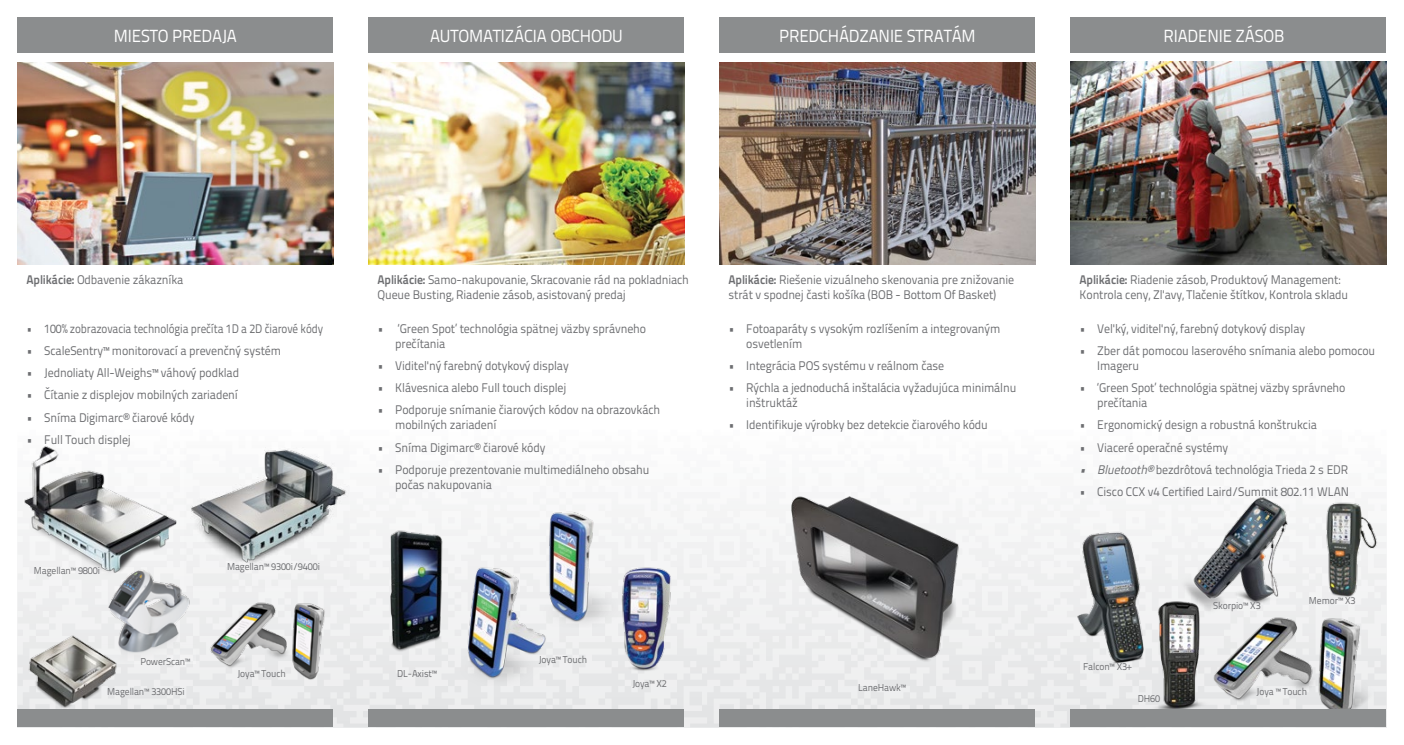
<style>
.page{position:relative;width:1404px;height:745px;background:#fff}
.page>*{position:absolute;margin:0;border:0;box-sizing:border-box;transform-origin:0 0}
.t1{font:17.5px "Titillium Text 22 L";letter-spacing:-.01em;color:#fff;scale:.95 1}
.t2{font:12.5px/15px "Titillium Text 22 L";letter-spacing:-.01em;color:#6d6e71;scale:.95 1}
.t3{font:12.5px "Titillium Text 22 L";letter-spacing:-.01em;color:#6d6e71;scale:.89 1}
.t4{font:10px "Titillium Text 22 L";letter-spacing:-.01em;color:#6d6e71;scale:.95 1}
.s1{font-weight:700}
.s2{font-family:"Titillium Text L";font-style:italic}
</style>
<div class="page">
<div style="left:18px;top:586px;width:684px;height:140px;background:#ececed"></div>
<div style="left:284px;top:485px;width:418px;height:144px;background:#f4f4f5"></div>
<div style="left:702px;top:429px;width:683px;height:297px;background:linear-gradient(to bottom,#fcfcfc,#e7e8e9)"></div>
<svg style="left:968px;top:429px;width:417px;height:200px"></svg>
<img style="left:1071px;top:435px;width:315px;height:293px">
<img style="left:782px;top:489px;width:189px;height:178px">
<div style="left:1070px;top:18px;width:315px;height:35px;background:#8b8d8e"></div>
<div style="left:719px;top:18px;width:316px;height:35px;background:#8b8d8e"></div>
<div style="left:369px;top:18px;width:315px;height:35px;background:#8b8d8e"></div>
<div style="left:18px;top:709px;width:315px;height:17px;background:#8b8d8e"></div>
<div style="left:369px;top:709px;width:315px;height:17px;background:#8b8d8e"></div>
<div style="left:719px;top:709px;width:316px;height:17px;background:#8b8d8e"></div>
<div style="left:1070px;top:709px;width:315px;height:17px;background:#8b8d8e"></div>
<div style="left:18px;top:18px;width:315px;height:35px;background:#8b8d8e"></div>
<img style="left:18px;top:62px;width:315px;height:202px">
<img style="left:369px;top:62px;width:315px;height:202px">
<img style="left:719px;top:62px;width:316px;height:202px">
<img style="left:1070px;top:62px;width:315px;height:202px">
<img style="left:102px;top:586px;width:93px;height:76px">
<img style="left:184px;top:447px;width:164px;height:140px">
<img style="left:17px;top:445px;width:167px;height:141px">
<img style="left:26px;top:626px;width:94px;height:83px">
<img style="left:199px;top:591px;width:135px;height:99px">
<img style="left:382px;top:492px;width:292px;height:193px">
<h1 class="t1" style="left:114px;top:23px;width:131px">MIESTO PREDAJA</h1>
<h1 class="t1" style="left:430px;top:23px;width:204px">AUTOMATIZÁCIA OBCHODU</h1>
<h1 class="t1" style="left:779px;top:23px;width:208px">PREDCHÁDZANIE STRATÁM</h1>
<h1 class="t1" style="left:1163px;top:23px;width:129px">RIADENIE ZÁSOB</h1>
<p class="t2" style="left:27px;top:271px;width:167px"><span class="s1">Aplikácie:</span> Odbavenie zákazníka</p>
<p class="t2" style="left:377px;top:271px;width:329px"><span class="s1">Aplikácie:</span> Samo-nakupovanie, Skracovanie rád na pokladniach<br>Queue Busting, Riadenie zásob, asistovaný predaj</p>
<p class="t2" style="left:728px;top:271px;width:302px"><span class="s1">Aplikácie:</span> Riešenie vizuálneho skenovania pre znižovanie strát v spodnej časti košíka (BOB - Bottom Of Basket)</p>
<p class="t2" style="left:1079px;top:271px;width:284px"><span class="s1">Aplikácie:</span> Riadenie zásob, Produktový Management:<br>Kontrola ceny, Zľavy, Tlačenie štítkov, Kontrola skladu</p>
<p class="t3" style="left:27px;top:319px;width:334px">• 100% zobrazovacia technológia prečíta 1D a 2D čiarové kódy</p>
<p class="t2" style="left:27px;top:342px;width:269px">• ScaleSentry™ monitorovací a prevenčný systém</p>
<p class="t2" style="left:27px;top:364px;width:225px">• Jednoliaty All-Weighs™ váhový podklad</p>
<p class="t2" style="left:27px;top:386px;width:224px">• Čítanie z displejov mobilných zariadení</p>
<p class="t2" style="left:27px;top:408px;width:178px">• Sníma Digimarc® čiarové kódy</p>
<p class="t2" style="left:27px;top:431px;width:111px">• Full Touch displej</p>
<p class="t2" style="left:395px;top:320px;width:265px;text-indent:-18px">• ‘Green Spot’ technológia spätnej väzby správneho prečítania</p>
<p class="t2" style="left:377px;top:357px;width:203px">• Viditeľný farebný dotykový display</p>
<p class="t2" style="left:377px;top:379px;width:200px">• Klávesnica alebo Full touch displej</p>
<p class="t2" style="left:395px;top:401px;width:280px;text-indent:-18px">• Podporuje snímanie čiarových kódov na obrazovkách mobilných zariadení</p>
<p class="t2" style="left:377px;top:438px;width:178px">• Sníma Digimarc® čiarové kódy</p>
<p class="t2" style="left:395px;top:461px;width:269px;text-indent:-18px">• Podporuje prezentovanie multimediálneho obsahu počas nakupovania</p>
<p class="t2" style="left:746px;top:320px;width:269px;text-indent:-18px">• Fotoaparáty s vysokým rozlíšením a integrovaným osvetlením</p>
<p class="t2" style="left:728px;top:357px;width:228px">• Integrácia POS systému v reálnom čase</p>
<p class="t2" style="left:746px;top:379px;width:286px;text-indent:-18px">• Rýchla a jednoduchá inštalácia vyžadujúca minimálnu inštruktáž</p>
<p class="t2" style="left:728px;top:416px;width:274px">• Identifikuje výrobky bez detekcie čiarového kódu</p>
<p class="t2" style="left:1079px;top:320px;width:239px">• Veľký, viditeľný, farebný dotykový display</p>
<p class="t2" style="left:1097px;top:342px;width:294px;text-indent:-18px">• Zber dát pomocou laserového snímania alebo pomocou<br>Imageru</p>
<p class="t2" style="left:1097px;top:379px;width:263px;text-indent:-18px">• ‘Green Spot’ technológia spätnej väzby správneho prečítania</p>
<p class="t2" style="left:1079px;top:416px;width:251px">• Ergonomický design a robustná konštrukcia</p>
<p class="t2" style="left:1079px;top:438px;width:158px">• Viaceré operačné systémy</p>
<p class="t2" style="left:1079px;top:461px;width:284px"><span class="s2">• Bluetooth®</span> bezdrôtová technológia Trieda 2 s EDR</p>
<p class="t2" style="left:1079px;top:483px;width:285px">• Cisco CCX v4 Certified Laird/Summit 802.11 WLAN</p>
<p class="t4" style="left:34px;top:562px;width:71px">Magellan™ 9800i</p>
<p class="t4" style="left:227px;top:558px;width:99px">Magellan™ 9300i/9400i</p>
<p class="t4" style="left:1213px;top:597px;width:51px">Skorpio™ X3</p>
<p class="t4" style="left:1308px;top:592px;width:51px">Memor™ X3</p>
<p class="t4" style="left:140px;top:653px;width:54px">PowerScan™</p>
<p class="t4" style="left:107px;top:684px;width:83px">Magellan™ 3300HSi</p>
<p class="t4" style="left:237px;top:665px;width:52px">Joya™ Touch</p>
<p class="t4" style="left:397px;top:665px;width:43px">DL-Axist™</p>
<p class="t4" style="left:538px;top:651px;width:52px">Joya™ Touch</p>
<p class="t4" style="left:632px;top:676px;width:38px">Joya™ X2</p>
<p class="t4" style="left:858px;top:679px;width:52px">LaneHawk™</p>
<p class="t4" style="left:1082px;top:659px;width:52px">Falcon™ X3+</p>
<p class="t4" style="left:1137px;top:690px;width:25px">DH60</p>
<p class="t4" style="left:1256px;top:683px;width:55px">Joya ™ Touch</p>
</div>
